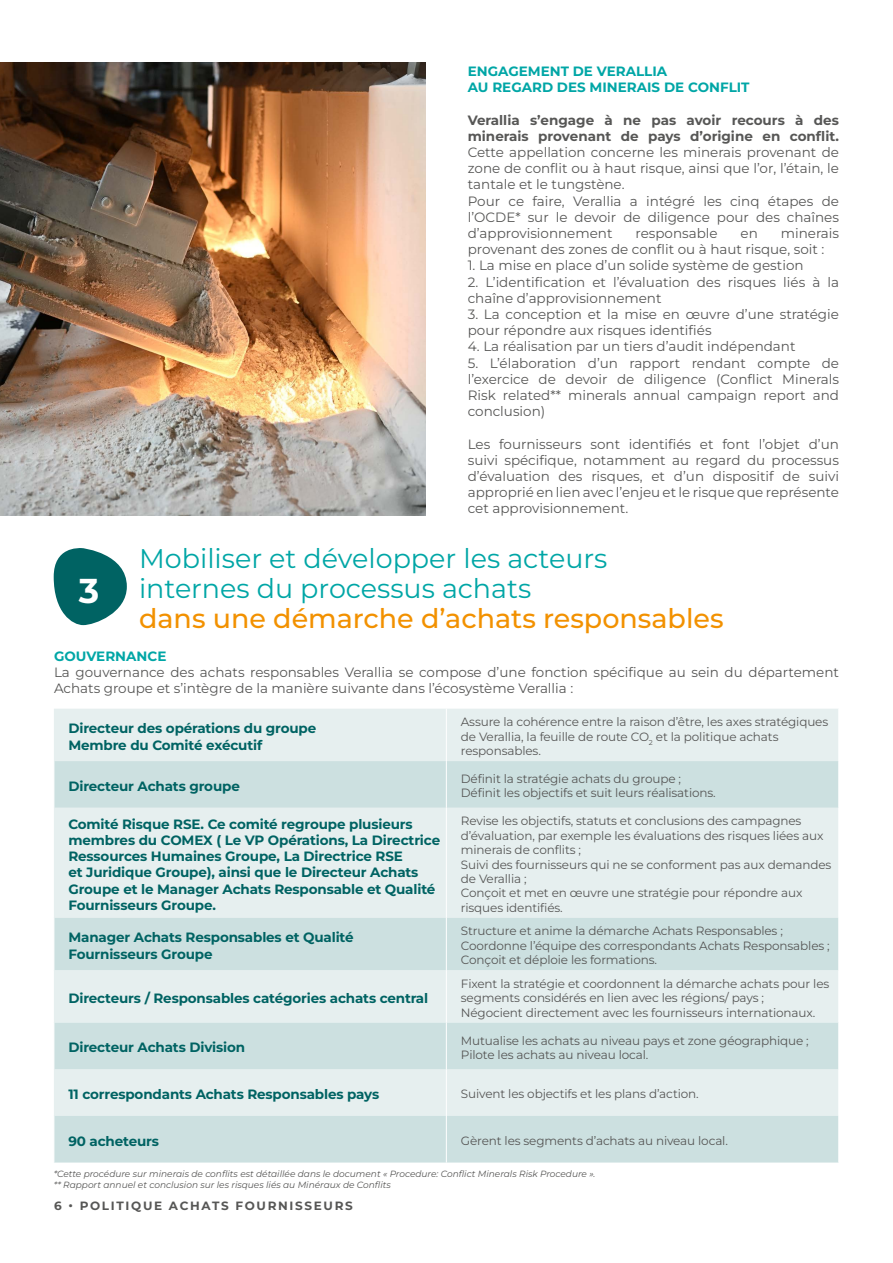
<style>
.page{position:relative;width:893px;height:1263px;background:#fff}
.page>*{position:absolute;margin:0;border:0;box-sizing:border-box;transform-origin:0 0}
.t1{font:700 34.5px "Montserrat";color:#fff}
.t2{font:27px/30px "Montserrat";color:#00a6a6}
.t3{font:500 27px "Montserrat";color:#f29100}
.t4{font:13.5px/16.2px "Montserrat";color:#575756}
.t5{font:700 13.5px/16.2px "Montserrat";letter-spacing:-.01em;color:#006363}
.t6{font:700 13.5px/16.2px "Montserrat";color:#575756}
.t7{font:700 13.5px/16.2px "Montserrat";color:#00a6a6}
.t8{font:12px/14.4px "Montserrat";letter-spacing:-.01em;color:#575756}
.t9{font:700 12px "Montserrat";letter-spacing:.14em;color:#575756}
.t10{font:italic 9px/10.8px "Montserrat";color:#575756}
</style>
<div class="page">
<img style="left:0;top:63px;width:425px;height:453px">
<div style="left:54px;top:709px;width:784px;height:52px;background:#e6efef"></div>
<svg style="left:54px;top:761px;width:784px;height:401px;background:#d9e7e7"></svg>
<hr style="left:446px;top:709px;width:1px;height:52px;background:#fff">
<hr style="left:54px;top:761px;width:1px;height:47px;background:#fff">
<hr style="left:446px;top:761px;width:1px;height:47px;background:#fff">
<hr style="left:446px;top:808px;width:1px;height:110px;background:#fff">
<hr style="left:446px;top:970px;width:1px;height:52px;background:#fff">
<hr style="left:446px;top:1069px;width:1px;height:47px;background:#fff">
<hr style="left:54px;top:918px;width:1px;height:52px;background:#fff">
<hr style="left:446px;top:918px;width:1px;height:52px;background:#fff">
<hr style="left:54px;top:1022px;width:1px;height:47px;background:#fff">
<hr style="left:446px;top:1022px;width:1px;height:47px;background:#fff">
<hr style="left:54px;top:1116px;width:1px;height:46px;background:#fff">
<hr style="left:446px;top:1116px;width:1px;height:46px;background:#fff">
<svg style="left:54px;top:548px;width:73px;height:77px"></svg>
<p class="t7" style="left:468px;top:63px;width:283px">ENGAGEMENT DE VERALLIA<br>AU REGARD DES MINERAIS DE CONFLIT</p>
<p class="t6" style="left:468px;top:111px;width:373px">Verallia s’engage à ne pas avoir recours à des minerais provenant de pays d’origine en conflit.</p>
<p class="t4" style="left:468px;top:144px;width:373px">Cette appellation concerne les minerais provenant de zone de conflit ou à haut risque, ainsi que l’or, l’étain, le tantale et le tungstène.<br>Pour ce faire, Verallia a intégré les cinq étapes de l’OCDE* sur le devoir de diligence pour des chaînes d’approvisionnement</p>
<p class="t4" style="left:468px;top:225px;width:373px;text-indent:313px">minerais provenant des zones de conflit ou à haut risque, soit :</p>
<p class="t4" style="left:468px;top:257px;width:337px">1. La mise en place d’un solide système de gestion</p>
<p class="t4" style="left:468px;top:273px;width:373px">2. L’identification et l’évaluation des risques liés à la chaîne d’approvisionnement</p>
<p class="t4" style="left:468px;top:306px;width:373px">3. La conception et la mise en œuvre d’une stratégie pour répondre aux risques identifiés</p>
<p class="t4" style="left:468px;top:338px;width:329px">4. La réalisation par un tiers d’audit indépendant</p>
<p class="t4" style="left:468px;top:354px;width:373px;text-align:justify">5. L’élaboration d’un rapport rendant compte de l’exercice de devoir de diligence (Conflict Minerals Risk related** minerals annual campaign report and conclusion)</p>
<p class="t4" style="left:468px;top:435px;width:373px;text-align:justify">Les fournisseurs sont identifiés et font l’objet d’un suivi spécifique, notamment au regard du processus d’évaluation des risques, et d’un dispositif de suivi approprié en lien avec l’enjeu et le risque que représente cet approvisionnement.</p>
<h2 class="t2" style="left:139px;top:543px;width:470px">Mobiliser et développer les acteurs internes du processus achats</h2>
<h2 class="t3" style="left:139px;top:601px;width:586px">dans une démarche d’achats responsables</h2>
<p class="t7" style="left:54px;top:647px;width:114px">GOUVERNANCE</p>
<p class="t4" style="left:54px;top:664px;width:786px">La gouvernance des achats responsables Verallia se compose d’une fonction spécifique au sein du département<br>Achats groupe et s’intègre de la manière suivante dans l’écosystème Verallia :</p>
<p class="t4" style="left:635px;top:225px;width:84px">responsable</p>
<p class="t4" style="left:741px;top:225px;width:19px">en</p>
<h1 class="t1" style="left:79px;top:568px;width:22px">3</h1>
<p class="t5" style="left:68px;top:720px;width:249px">Directeur des opérations du groupe<br>Membre du Comité exécutif</p>
<p class="t8" style="left:461px;top:714px;width:369px">Assure la cohérence entre la raison d’être, les axes stratégiques de Verallia, la feuille de route CO<sub>2</sub> et la politique achats responsables.</p>
<p class="t5" style="left:68px;top:778px;width:173px">Directeur Achats groupe</p>
<p class="t8" style="left:461px;top:771px;width:256px">Définit la stratégie achats du groupe ;<br>Définit les objectifs et suit leurs réalisations.</p>
<p class="t5" style="left:68px;top:815px;width:373px">Comité Risque RSE. Ce comité regroupe plusieurs membres du COMEX ( Le VP Opérations, La Directrice Ressources Humaines Groupe, La Directrice RSE<br>et Juridique Groupe), ainsi que le Directeur Achats Groupe et le Manager Achats Responsable et Qualité Fournisseurs Groupe.</p>
<p class="t8" style="left:461px;top:813px;width:372px">Revise les objectifs, statuts et conclusions des campagnes d’évaluation, par exemple les évaluations des risques liées aux minerais de conflits ;<br>Suivi des fournisseurs qui ne se conforment pas aux demandes de Verallia ;<br>Conçoit et met en œuvre une stratégie pour répondre aux risques identifiés.</p>
<p class="t5" style="left:68px;top:929px;width:287px">Manager Achats Responsables et Qualité<br>Fournisseurs Groupe</p>
<p class="t8" style="left:461px;top:924px;width:370px">Structure et anime la démarche Achats Responsables ;<br>Coordonne l’équipe des correspondants Achats Responsables ;<br>Conçoit et déploie les formations.</p>
<p class="t5" style="left:68px;top:990px;width:361px">Directeurs / Responsables catégories achats central</p>
<p class="t8" style="left:461px;top:976px;width:370px">Fixent la stratégie et coordonnent la démarche achats pour les segments considérés en lien avec les régions/ pays ;<br>Négocient directement avec les fournisseurs internationaux.</p>
<p class="t5" style="left:68px;top:1039px;width:178px">Directeur Achats Division</p>
<p class="t8" style="left:461px;top:1033px;width:349px">Mutualise les achats au niveau pays et zone géographique ;<br>Pilote les achats au niveau local.</p>
<p class="t5" style="left:68px;top:1086px;width:312px">11 correspondants Achats Responsables pays</p>
<p class="t8" style="left:461px;top:1086px;width:239px">Suivent les objectifs et les plans d’action.</p>
<p class="t5" style="left:68px;top:1132px;width:92px">90 acheteurs</p>
<p class="t8" style="left:461px;top:1133px;width:269px">Gèrent les segments d’achats au niveau local.</p>
<p class="t10" style="left:54px;top:1168px;width:543px">*Cette procédure sur minerais de conflits est détaillée dans le document « Procedure: Conflict Minerals Risk Procedure ». ** Rapport annuel et conclusion sur les risques liés au Minéraux de Conflits</p>
<p class="t9" style="left:54px;top:1197px;width:300px">6 • POLITIQUE ACHATS FOURNISSEURS</p>
</div>
